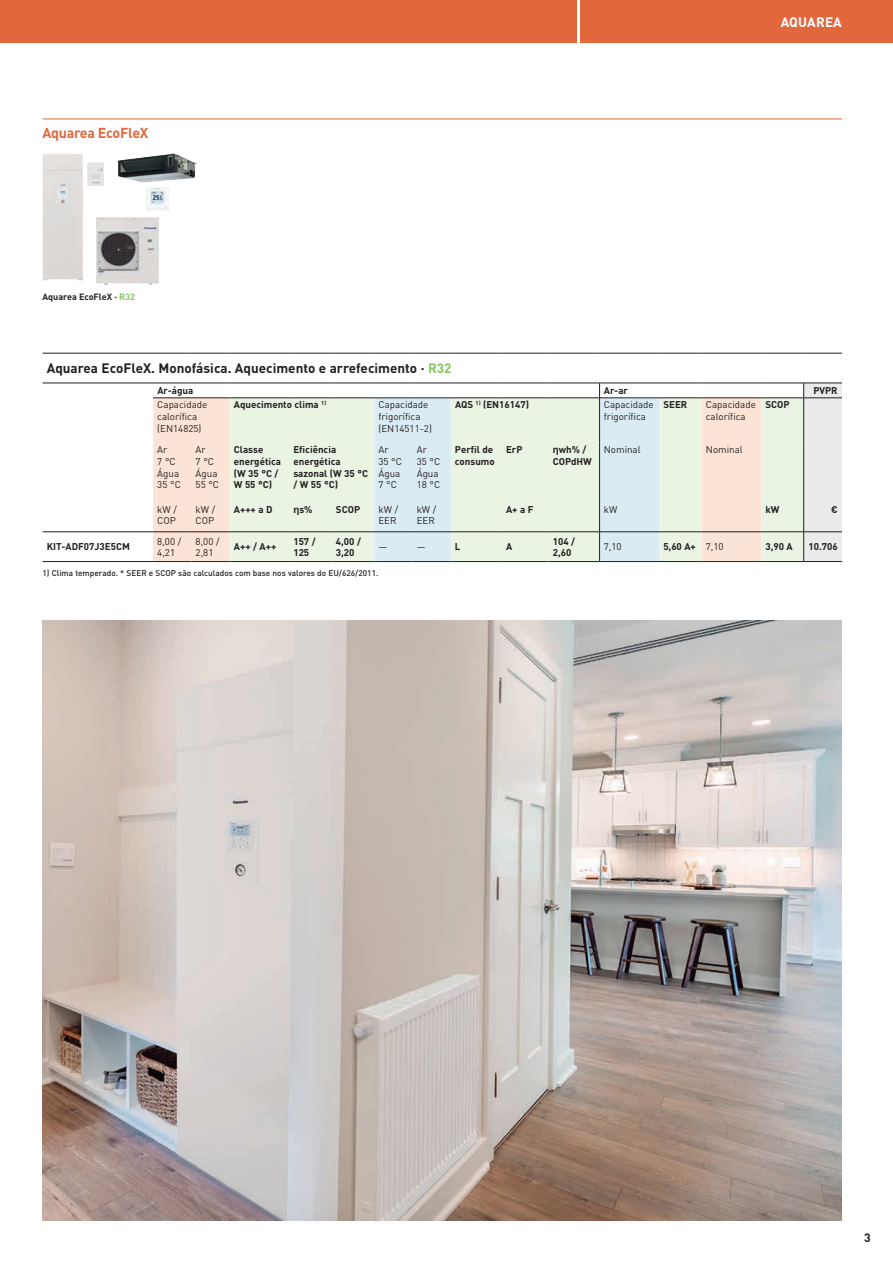
<style>
.page{position:relative;width:893px;height:1263px;background:#fff}
.page>*{position:absolute;margin:0;border:0;box-sizing:border-box;transform-origin:0 0}
.t1{font:700 14.25px "DIN Pro";letter-spacing:-.02em;color:#e2673c}
.t2{font:700 13.5px "DIN Pro";color:#231f20}
.t3{font:700 13.5px "DIN Pro";letter-spacing:.01em;color:#fff}
.t4{font:700 12px "DIN Pro";color:#231f20}
.t5{font:700 9.75px/11.7px "DIN Pro";color:#231f20}
.t6{font:9.75px/11.7px "DIN Pro";color:#231f20}
.t7{font:700 9px "DIN Pro";color:#231f20}
.t8{font:500 8.25px "DIN Pro";color:#231f20}
.s1{color:#82c661}
.s2{font-family:"Arial"}
.s3{font-weight:400}
</style>
<div class="page">
<div style="left:153px;top:399px;width:77px;height:162px;background:#fbe4d6"></div>
<svg style="left:230px;top:399px;width:573px;height:162px;background:#edf0e0"></svg>
<svg style="left:374px;top:399px;width:285px;height:162px;background:#e2efea"></svg>
<hr style="left:153px;top:398px;width:38px;height:1px;background:#231f20">
<hr style="left:191px;top:398px;width:39px;height:1px;background:#231f20">
<hr style="left:230px;top:398px;width:59px;height:1px;background:#231f20">
<hr style="left:289px;top:398px;width:43px;height:1px;background:#231f20">
<hr style="left:332px;top:398px;width:42px;height:1px;background:#231f20">
<hr style="left:374px;top:398px;width:38px;height:1px;background:#231f20">
<hr style="left:412px;top:398px;width:39px;height:1px;background:#231f20">
<hr style="left:451px;top:398px;width:51px;height:1px;background:#231f20">
<hr style="left:502px;top:398px;width:47px;height:1px;background:#231f20">
<hr style="left:549px;top:398px;width:51px;height:1px;background:#231f20">
<hr style="left:600px;top:398px;width:59px;height:1px;background:#231f20">
<hr style="left:659px;top:398px;width:43px;height:1px;background:#231f20">
<hr style="left:702px;top:398px;width:59px;height:1px;background:#231f20">
<hr style="left:761px;top:398px;width:43px;height:1px;background:#231f20">
<hr style="left:43px;top:353px;width:110px;height:1px;background:#231f20">
<hr style="left:153px;top:353px;width:38px;height:1px;background:#231f20">
<hr style="left:191px;top:353px;width:39px;height:1px;background:#231f20">
<hr style="left:230px;top:353px;width:59px;height:1px;background:#231f20">
<hr style="left:289px;top:353px;width:43px;height:1px;background:#231f20">
<hr style="left:332px;top:353px;width:42px;height:1px;background:#231f20">
<hr style="left:374px;top:353px;width:38px;height:1px;background:#231f20">
<hr style="left:412px;top:353px;width:39px;height:1px;background:#231f20">
<hr style="left:451px;top:353px;width:51px;height:1px;background:#231f20">
<hr style="left:502px;top:353px;width:47px;height:1px;background:#231f20">
<hr style="left:549px;top:353px;width:51px;height:1px;background:#231f20">
<hr style="left:600px;top:353px;width:59px;height:1px;background:#231f20">
<hr style="left:659px;top:353px;width:43px;height:1px;background:#231f20">
<hr style="left:702px;top:353px;width:59px;height:1px;background:#231f20">
<hr style="left:761px;top:353px;width:43px;height:1px;background:#231f20">
<hr style="left:804px;top:353px;width:38px;height:1px;background:#231f20">
<hr style="left:43px;top:383px;width:110px;height:1px;background:#231f20">
<hr style="left:153px;top:383px;width:38px;height:1px;background:#231f20">
<hr style="left:191px;top:383px;width:39px;height:1px;background:#231f20">
<hr style="left:230px;top:383px;width:59px;height:1px;background:#231f20">
<hr style="left:289px;top:383px;width:43px;height:1px;background:#231f20">
<hr style="left:332px;top:383px;width:42px;height:1px;background:#231f20">
<hr style="left:374px;top:383px;width:38px;height:1px;background:#231f20">
<hr style="left:412px;top:383px;width:39px;height:1px;background:#231f20">
<hr style="left:451px;top:383px;width:51px;height:1px;background:#231f20">
<hr style="left:502px;top:383px;width:47px;height:1px;background:#231f20">
<hr style="left:549px;top:383px;width:51px;height:1px;background:#231f20">
<hr style="left:600px;top:383px;width:59px;height:1px;background:#231f20">
<hr style="left:659px;top:383px;width:43px;height:1px;background:#231f20">
<hr style="left:702px;top:383px;width:59px;height:1px;background:#231f20">
<hr style="left:761px;top:383px;width:43px;height:1px;background:#231f20">
<hr style="left:43px;top:531px;width:110px;height:1px;background:#231f20">
<hr style="left:153px;top:531px;width:38px;height:1px;background:#231f20">
<hr style="left:191px;top:531px;width:39px;height:1px;background:#231f20">
<hr style="left:230px;top:531px;width:59px;height:1px;background:#231f20">
<hr style="left:289px;top:531px;width:43px;height:1px;background:#231f20">
<hr style="left:332px;top:531px;width:42px;height:1px;background:#231f20">
<hr style="left:374px;top:531px;width:38px;height:1px;background:#231f20">
<hr style="left:412px;top:531px;width:39px;height:1px;background:#231f20">
<hr style="left:451px;top:531px;width:51px;height:1px;background:#231f20">
<hr style="left:502px;top:531px;width:47px;height:1px;background:#231f20">
<hr style="left:549px;top:531px;width:51px;height:1px;background:#231f20">
<hr style="left:600px;top:531px;width:59px;height:1px;background:#231f20">
<hr style="left:659px;top:531px;width:43px;height:1px;background:#231f20">
<hr style="left:702px;top:531px;width:59px;height:1px;background:#231f20">
<hr style="left:761px;top:531px;width:43px;height:1px;background:#231f20">
<hr style="left:43px;top:561px;width:110px;height:1px;background:#231f20">
<hr style="left:153px;top:561px;width:38px;height:1px;background:#231f20">
<hr style="left:191px;top:561px;width:39px;height:1px;background:#231f20">
<hr style="left:230px;top:561px;width:59px;height:1px;background:#231f20">
<hr style="left:289px;top:561px;width:43px;height:1px;background:#231f20">
<hr style="left:332px;top:561px;width:42px;height:1px;background:#231f20">
<hr style="left:374px;top:561px;width:38px;height:1px;background:#231f20">
<hr style="left:412px;top:561px;width:39px;height:1px;background:#231f20">
<hr style="left:451px;top:561px;width:51px;height:1px;background:#231f20">
<hr style="left:502px;top:561px;width:47px;height:1px;background:#231f20">
<hr style="left:549px;top:561px;width:51px;height:1px;background:#231f20">
<hr style="left:600px;top:561px;width:59px;height:1px;background:#231f20">
<hr style="left:659px;top:561px;width:43px;height:1px;background:#231f20">
<hr style="left:702px;top:561px;width:59px;height:1px;background:#231f20">
<hr style="left:761px;top:561px;width:43px;height:1px;background:#231f20">
<hr style="left:804px;top:561px;width:38px;height:1px;background:#231f20">
<svg style="left:599px;top:383px;width:1px;height:15px"></svg>
<hr style="left:599px;top:398px;width:1px;height:44px;background:#231f20">
<hr style="left:599px;top:442px;width:1px;height:60px;background:#231f20">
<svg style="left:599px;top:502px;width:1px;height:59px"></svg>
<svg style="left:803px;top:383px;width:39px;height:178px;background:#e1e3e2"></svg>
<hr style="left:43px;top:119px;width:799px;height:1px;background:#e2673c">
<img style="left:87px;top:162px;width:17px;height:24px">
<img style="left:117px;top:153px;width:81px;height:30px">
<div style="left:43px;top:154px;width:40px;height:126px;background:#dedcda"></div>
<img style="left:96px;top:217px;width:63px;height:68px">
<img style="left:146px;top:187px;width:23px;height:23px">
<img style="left:43px;top:621px;width:799px;height:599px">
<div style="left:580px;top:0;width:313px;height:43px;background:#e2673c"></div>
<div style="left:0;top:0;width:576px;height:43px;background:#e2673c"></div>
<h1 class="t1" style="left:43px;top:122px;width:107px">Aquarea EcoFleX</h1>
<p class="t7" style="left:43px;top:290px;width:94px">Aquarea EcoFleX · <span class="s1">R32</span></p>
<h2 class="t3" style="left:781px;top:12px;width:63px">AQUAREA</h2>
<h2 class="t2" style="left:47px;top:358px;width:406px">Aquarea EcoFleX. Monofásica. Aquecimento e arrefecimento · <span class="s1">R32</span></h2>
<p class="t5" style="left:157px;top:384px;width:38px">Ar-água</p>
<p class="t5" style="left:604px;top:384px;width:26px">Ar-ar</p>
<p class="t5" style="left:813px;top:384px;width:26px">PVPR</p>
<p class="t6" style="left:157px;top:398px;width:51px">Capacidade calorífica (EN14825)</p>
<p class="t5" style="left:234px;top:398px;width:94px">Aquecimento clima <sup>1)</sup></p>
<p class="t6" style="left:378px;top:398px;width:55px">Capacidade frigorífica (EN14511-2)</p>
<p class="t5" style="left:455px;top:398px;width:76px">AQS <sup>1)</sup> (EN16147)</p>
<p class="t6" style="left:604px;top:398px;width:51px">Capacidade frigorífica</p>
<p class="t5" style="left:663px;top:398px;width:25px">SEER</p>
<p class="t6" style="left:706px;top:398px;width:51px">Capacidade calorífica</p>
<p class="t5" style="left:765px;top:398px;width:26px">SCOP</p>
<p class="t6" style="left:157px;top:443px;width:25px">Ar<br>7 °C<br>Água<br>35 °C</p>
<p class="t6" style="left:196px;top:443px;width:25px">Ar<br>7 °C<br>Água<br>55 °C</p>
<p class="t5" style="left:234px;top:443px;width:49px">Classe energética (W 35 °C /<br>W 55 °C)</p>
<p class="t5" style="left:293px;top:443px;width:76px">Eficiência energética sazonal (W 35 °C / W 55 °C)</p>
<p class="t6" style="left:378px;top:443px;width:25px">Ar<br>35 °C<br>Água<br>7 °C</p>
<p class="t6" style="left:417px;top:443px;width:25px">Ar<br>35 °C<br>Água<br>18 °C</p>
<p class="t5" style="left:455px;top:443px;width:41px">Perfil de consumo</p>
<p class="t5" style="left:506px;top:443px;width:18px">ErP</p>
<p class="t5" style="left:553px;top:443px;width:41px"><span class="s2">η</span>wh% /<br>COPdHW</p>
<p class="t6" style="left:604px;top:443px;width:38px">Nominal</p>
<p class="t6" style="left:706px;top:443px;width:38px">Nominal</p>
<p class="t6" style="left:157px;top:503px;width:21px">kW /<br>COP</p>
<p class="t6" style="left:196px;top:503px;width:21px">kW /<br>COP</p>
<p class="t5" style="left:234px;top:503px;width:40px">A+++ a D</p>
<p class="t5" style="left:293px;top:503px;width:21px"><span class="s2">η</span>s%</p>
<p class="t5" style="left:336px;top:503px;width:26px">SCOP</p>
<p class="t6" style="left:378px;top:503px;width:21px">kW /<br>EER</p>
<p class="t6" style="left:417px;top:503px;width:21px">kW /<br>EER</p>
<p class="t5" style="left:506px;top:503px;width:29px">A+ a F</p>
<p class="t6" style="left:604px;top:503px;width:15px">kW</p>
<p class="t5" style="left:765px;top:503px;width:16px">kW</p>
<p class="t5" style="left:831px;top:503px;width:8px">€</p>
<p class="t5" style="left:47px;top:540px;width:85px">KIT-ADF07J3E5CM</p>
<p class="t6" style="left:157px;top:534px;width:25px">8,00 /<br>4,21</p>
<p class="t6" style="left:196px;top:534px;width:25px">8,00 /<br>2,81</p>
<p class="t5" style="left:234px;top:540px;width:44px">A++ / A++</p>
<p class="t5" style="left:293px;top:534px;width:24px">157 /<br>125</p>
<p class="t5" style="left:336px;top:534px;width:27px">4,00 /<br>3,20</p>
<p class="t6" style="left:378px;top:540px;width:10px">—</p>
<p class="t6" style="left:417px;top:540px;width:10px">—</p>
<p class="t5" style="left:455px;top:540px;width:7px">L</p>
<p class="t5" style="left:506px;top:540px;width:8px">A</p>
<p class="t5" style="left:553px;top:534px;width:24px">104 /<br>2,60</p>
<p class="t6" style="left:604px;top:540px;width:19px">7,10</p>
<p class="t5" style="left:663px;top:540px;width:62px">5,60 A+ <span class="s3">7,10</span></p>
<p class="t5" style="left:765px;top:540px;width:29px">3,90 A</p>
<p class="t5" style="left:808px;top:540px;width:31px">10.706</p>
<p class="t8" style="left:43px;top:566px;width:337px">1) Clima temperado. * SEER e SCOP são calculados com base nos valores do EU/626/2011.</p>
<p class="t4" style="left:864px;top:1229px;width:8px">3</p>
</div>
